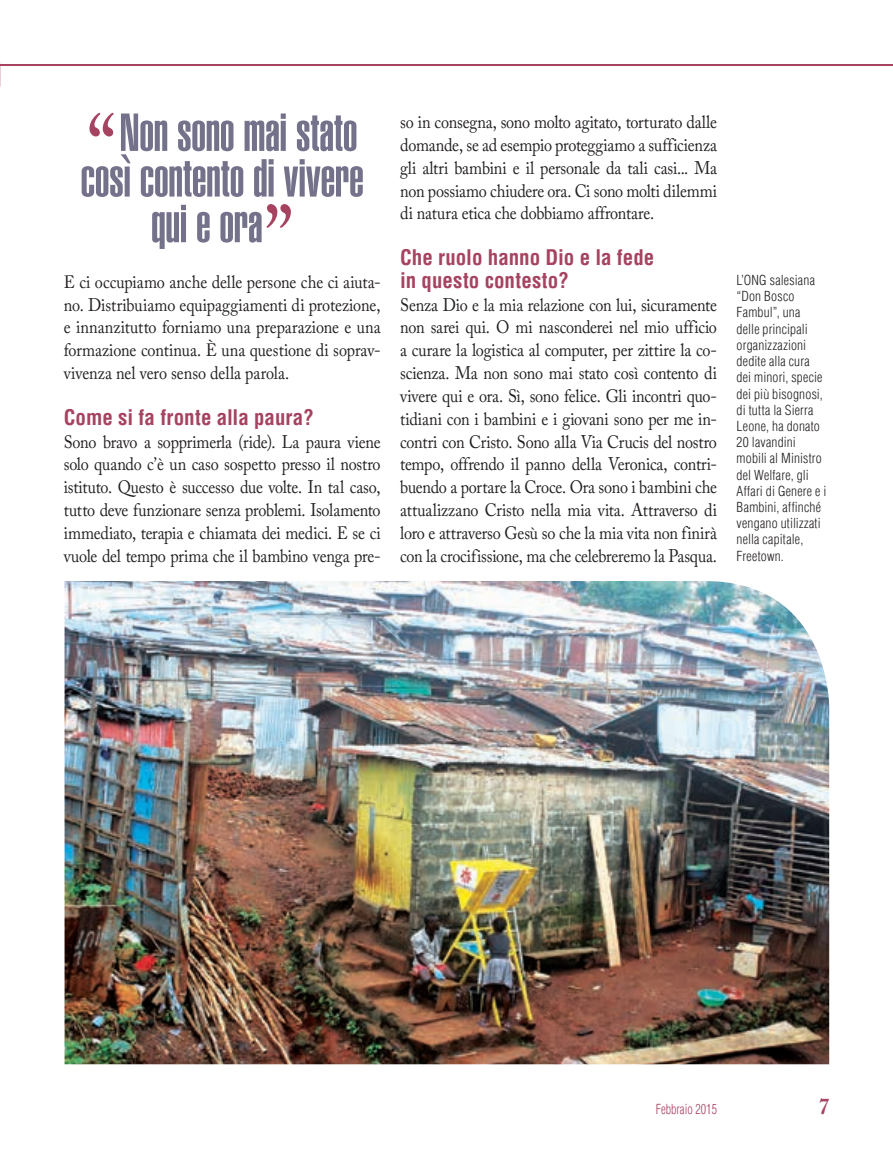
<style>
.page{position:relative;width:893px;height:1149px;background:#fff}
.page>*{position:absolute;margin:0;border:0;box-sizing:border-box;transform-origin:0 0}
.t1{font:900 extra-condensed 52.5px/45.6px "Helvetica";letter-spacing:-.005em;color:#74718b;text-align:center}
.t2{font:700 22.5px "Adobe Caslon Pro";color:#a64361;scale:.9 1}
.t3{font:700 condensed 21px/22.8px "Helvetica";color:#a64361}
.t4{font:18px/22.8px "Adobe Caslon Pro";letter-spacing:-.01em;color:#231f20;text-align:justify;scale:.9 1}
.t5{font:300 condensed 13.5px/16.2px "Helvetica";letter-spacing:.015em;color:#231f20}
.t6{font:300 condensed 13.5px "Helvetica";color:#a64361;scale:.9 1}
.s1{font-family:"Adobe Caslon Pro";font-weight:400;font-stretch:normal;font-size:90px;color:#a64361}
</style>
<div class="page">
<hr style="left:0;top:64px;width:893px;height:1px;background:#a64361">
<img style="left:65px;top:581px;width:764px;height:482px">
<h1 class="t1" style="left:81px;top:110px;width:285px"><span class="s1">“</span>Non sono mai stato così contento di vivere qui e ora<span class="s1">”</span></h1>
<p class="t4" style="left:64px;top:270px;width:354px">E ci occupiamo anche delle persone che ci aiuta&shy;no. Distribuiamo equipaggiamenti di protezione, e innanzitutto forniamo una preparazione e una formazione continua. È una questione di soprav&shy;vivenza nel vero senso della parola.</p>
<p class="t3" style="left:64px;top:405px;width:252px">Come si fa fronte alla paura?</p>
<p class="t4" style="left:64px;top:430px;width:354px">Sono bravo a sopprimerla (ride). La paura viene solo quando c’è un caso sospetto presso il nostro istituto. Questo è successo due volte. In tal caso, tutto deve funzionare senza problemi. Isolamento immediato, terapia e chiamata dei medici. E se ci vuole del tempo prima che il bambino venga pre-</p>
<p class="t4" style="left:400px;top:110px;width:354px">so in consegna, sono molto agitato, torturato dalle domande, se ad esempio proteggiamo a sufficienza gli altri bambini e il personale da tali casi... Ma non possiamo chiudere ora. Ci sono molti dilemmi di natura etica che dobbiamo affrontare.</p>
<p class="t3" style="left:400px;top:246px;width:256px">Che ruolo hanno Dio e la fede in questo contesto?</p>
<p class="t4" style="left:400px;top:293px;width:354px">Senza Dio e la mia relazione con lui, sicuramente non sarei qui. O mi nasconderei nel mio ufficio a curare la logistica al computer, per zittire la co&shy;scienza. Ma non sono mai stato così contento di vivere qui e ora. Sì, sono felice. Gli incontri quo&shy;tidiani con i bambini e i giovani sono per me in&shy;contri con Cristo. Sono alla Via Crucis del nostro tempo, offrendo il panno della Veronica, contri&shy;buendo a portare la Croce. Ora sono i bambini che attualizzano Cristo nella mia vita. Attraverso di loro e attraverso Gesù so che la mia vita non finirà con la crocifissione, ma che celebreremo la Pasqua.</p>
<p class="t5" style="left:737px;top:272px;width:91px">L’ONG salesiana “Don Bosco<br>Fambul”, una delle principali organizzazioni dedite alla cura dei minori, specie dei più bisognosi, di tutta la Sierra<br>Leone, ha donato<br>20 lavandini mobili al Ministro del Welfare, gli<br>Affari di Genere e i<br>Bambini, affinché vengano utilizzati nella capitale,<br>Freetown.</p>
<p class="t6" style="left:656px;top:1100px;width:70px">Febbraio 2015</p>
<p class="t2" style="left:819px;top:1092px;width:13px">7</p>
</div>
